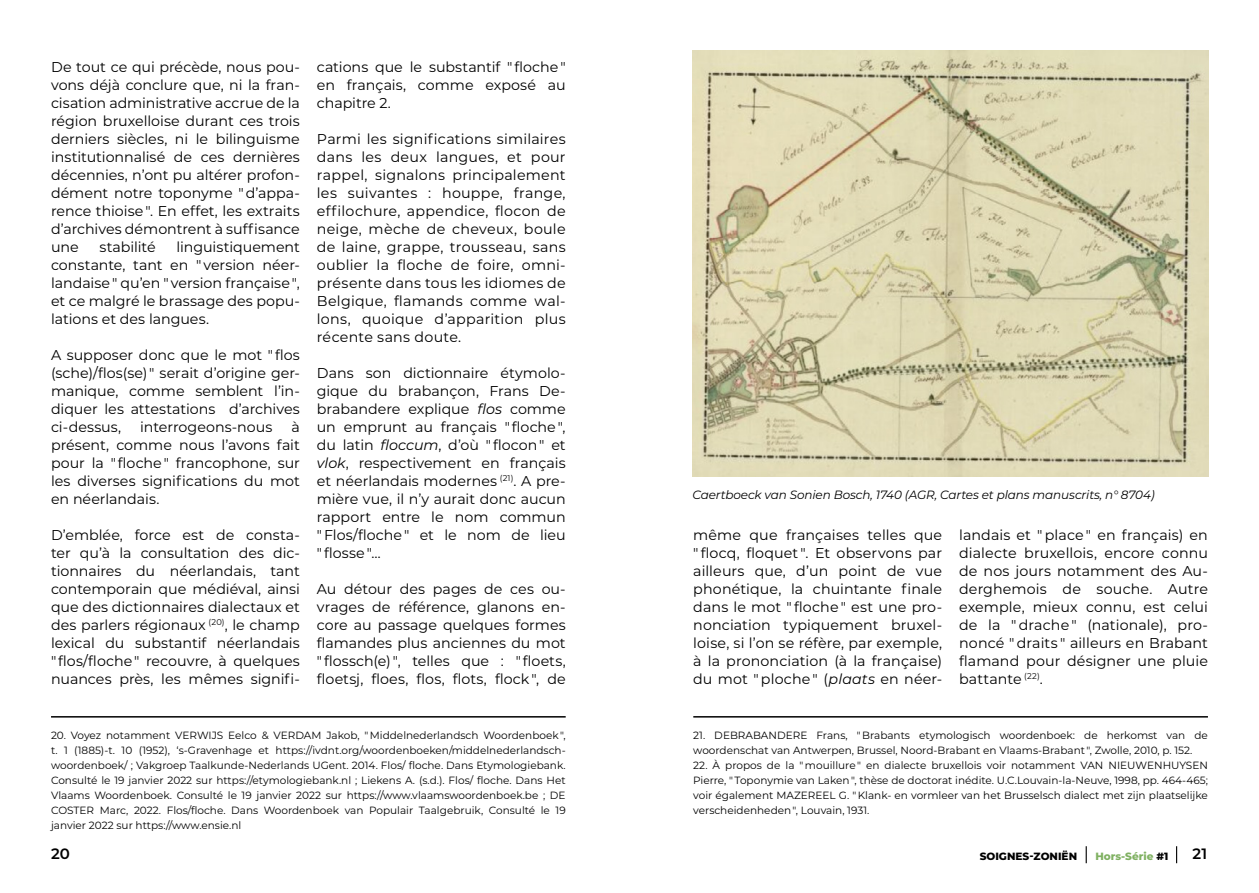
<style>
.page{position:relative;width:1259px;height:893px;background:#fff}
.page>*{position:absolute;margin:0;border:0;box-sizing:border-box;transform-origin:0 0}
.t1{font:600 15px "Montserrat";color:#000}
.t2{font:14.25px/18px "Montserrat";color:#000;text-align:justify}
.t3{font:italic 12px "Montserrat";letter-spacing:-.01em;color:#000}
.t4{font:10.5px/15px "Montserrat";color:#000;text-align:justify}
.t5{font:800 10.5px "Montserrat";color:#000}
.t6{font:800 10.5px "Montserrat";color:#80b162}
.s1{font-style:italic}
.s2{color:#000}
</style>
<div class="page">
<svg style="left:1085px;top:846px;width:1px;height:17px"></svg>
<svg style="left:1176px;top:846px;width:1px;height:17px"></svg>
<hr style="left:51px;top:716px;width:515px;height:2px;background:#000">
<hr style="left:693px;top:716px;width:515px;height:2px;background:#000">
<img style="left:693px;top:51px;width:515px;height:425px">
<p class="t2" style="left:51px;top:57px;width:250px">De tout ce qui précède, nous pou&shy;vons déjà conclure que, ni la fran&shy;cisation administrative accrue de la région bruxelloise durant ces trois derniers siècles, ni le bilinguisme institutionnalisé de ces dernières décennies, n’ont pu altérer profon&shy;dément notre toponyme " d’appa&shy;rence thioise ". En effet, les extraits d’archives démontrent à suffisance une</p>
<p class="t2" style="left:51px;top:237px;width:250px;text-indent:125px">linguistiquement constante, tant en " version néer&shy;landaise " qu’en " version française ", et ce malgré le brassage des popu&shy;lations et des langues.</p>
<p class="t2" style="left:51px;top:345px;width:250px">A supposer donc que le mot " flos (sche)/flos(se) " serait d’origine ger&shy;manique, comme semblent l’in&shy;diquer les attestations d’archives ci-dessus,</p>
<p class="t2" style="left:99px;top:237px;width:58px">stabilité</p>
<p class="t2" style="left:140px;top:417px;width:134px">interrogeons-nous</p>
<p class="t2" style="left:51px;top:417px;width:250px;text-indent:240px">à présent, comme nous l’avons fait pour la " floche " francophone, sur les diverses significations du mot en néerlandais.</p>
<p class="t2" style="left:51px;top:525px;width:250px">D’emblée, force est de consta&shy;ter qu’à la consultation des dic&shy;tionnaires du néerlandais, tant contemporain que médiéval, ainsi que des dictionnaires dialectaux et des parlers régionaux <sup>(20)</sup>, le champ lexical du substantif néerlandais " flos/floche " recouvre, à quelques nuances près, les mêmes signifi-</p>
<p class="t2" style="left:317px;top:57px;width:250px">cations que le substantif " floche " en français, comme exposé au chapitre 2.</p>
<p class="t2" style="left:317px;top:129px;width:250px">Parmi les significations similaires dans les deux langues, et pour rappel, signalons principalement les suivantes : houppe, frange, effilochure, appendice, flocon de neige, mèche de cheveux, boule de laine, grappe, trousseau, sans oublier la floche de foire, omni&shy;présente dans tous les idiomes de Belgique, flamands comme wal&shy;lons, quoique d’apparition plus récente sans doute.</p>
<p class="t2" style="left:317px;top:363px;width:250px">Dans son dictionnaire étymolo&shy;gique du brabançon, Frans De&shy;brabandere explique <span class="s1">flos</span> comme un emprunt au français " floche ", du latin <span class="s1">floccum</span>, d’où " flocon " et <span class="s1">vlok</span>, respectivement en français et néerlandais modernes <sup>(21)</sup>. A pre&shy;mière vue, il n’y aurait donc aucun rapport entre le nom commun " Flos/floche " et le nom de lieu " flosse "…</p>
<p class="t2" style="left:317px;top:579px;width:250px">Au détour des pages de ces ou&shy;vrages de référence, glanons en&shy;core au passage quelques formes flamandes plus anciennes du mot " flossch(e) ", telles que : " floets, floetsj, floes, flos, flots, flock ", de</p>
<p class="t4" style="left:51px;top:727px;width:516px">20. Voyez notamment VERWIJS Eelco &amp; VERDAM Jakob, " Middelnederlandsch Woordenboek ", t. 1 (1885)-t. 10 (1952), ‘s-Gravenhage et https://ivdnt.org/woordenboeken/middelnederlandsch&shy;woordenboek/ ; Vakgroep Taalkunde-Nederlands UGent. 2014. Flos/ floche. Dans Etymologiebank.<br>Consulté le 19 janvier 2022 sur https://etymologiebank.nl ; Liekens A. (s.d.). Flos/ floche. Dans Het Vlaams Woordenboek. Consulté le 19 janvier 2022 sur https://www.vlaamswoordenboek.be ; DE COSTER Marc, 2022. Flos/floche. Dans Woordenboek van Populair Taalgebruik, Consulté le 19 janvier 2022 sur https://www.ensie.nl</p>
<p class="t3" style="left:692px;top:486px;width:464px">Caertboeck van Sonien Bosch, 1740 (AGR, Cartes et plans manuscrits, n° 8704)</p>
<p class="t2" style="left:693px;top:525px;width:250px">même que françaises telles que " flocq, floquet ". Et observons par ailleurs que, d’un point de vue phonétique, la chuintante finale dans le mot " floche " est une pro&shy;nonciation typiquement bruxel&shy;loise, si l’on se réfère, par exemple, à la prononciation (à la française) du mot " ploche " (<span class="s1">plaats</span> en néer-</p>
<p class="t2" style="left:959px;top:525px;width:250px">landais et " place " en français) en dialecte bruxellois, encore connu de nos jours notamment des Au&shy;derghemois de souche. Autre exemple, mieux connu, est celui de la " drache " (nationale), pro&shy;noncé " draits " ailleurs en Brabant flamand pour désigner une pluie battante <sup>(22)</sup>.</p>
<p class="t4" style="left:693px;top:727px;width:516px">21. DEBRABANDERE Frans, " Brabants etymologisch woordenboek: de herkomst van de woordenschat van Antwerpen, Brussel, Noord-Brabant en Vlaams-Brabant ", Zwolle, 2010, p. 152.</p>
<p class="t4" style="left:693px;top:757px;width:516px">22. À propos de la " mouillure " en dialecte bruxellois voir notamment VAN NIEUWENHUYSEN Pierre, " Toponymie van Laken ", thèse de doctorat inédite. U.C.Louvain-la-Neuve, 1998, pp. 464-465; voir également MAZEREEL G. " Klank- en vormleer van het Brusselsch dialect met zijn plaatselijke verscheidenheden ", Louvain, 1931.</p>
<p class="t1" style="left:51px;top:843px;width:20px">20</p>
<p class="t5" style="left:979px;top:848px;width:99px">SOIGNES-ZONIËN</p>
<p class="t6" style="left:1095px;top:848px;width:74px">Hors-Série <span class="s2">#1</span></p>
<p class="t1" style="left:1192px;top:843px;width:16px">21</p>
</div>
